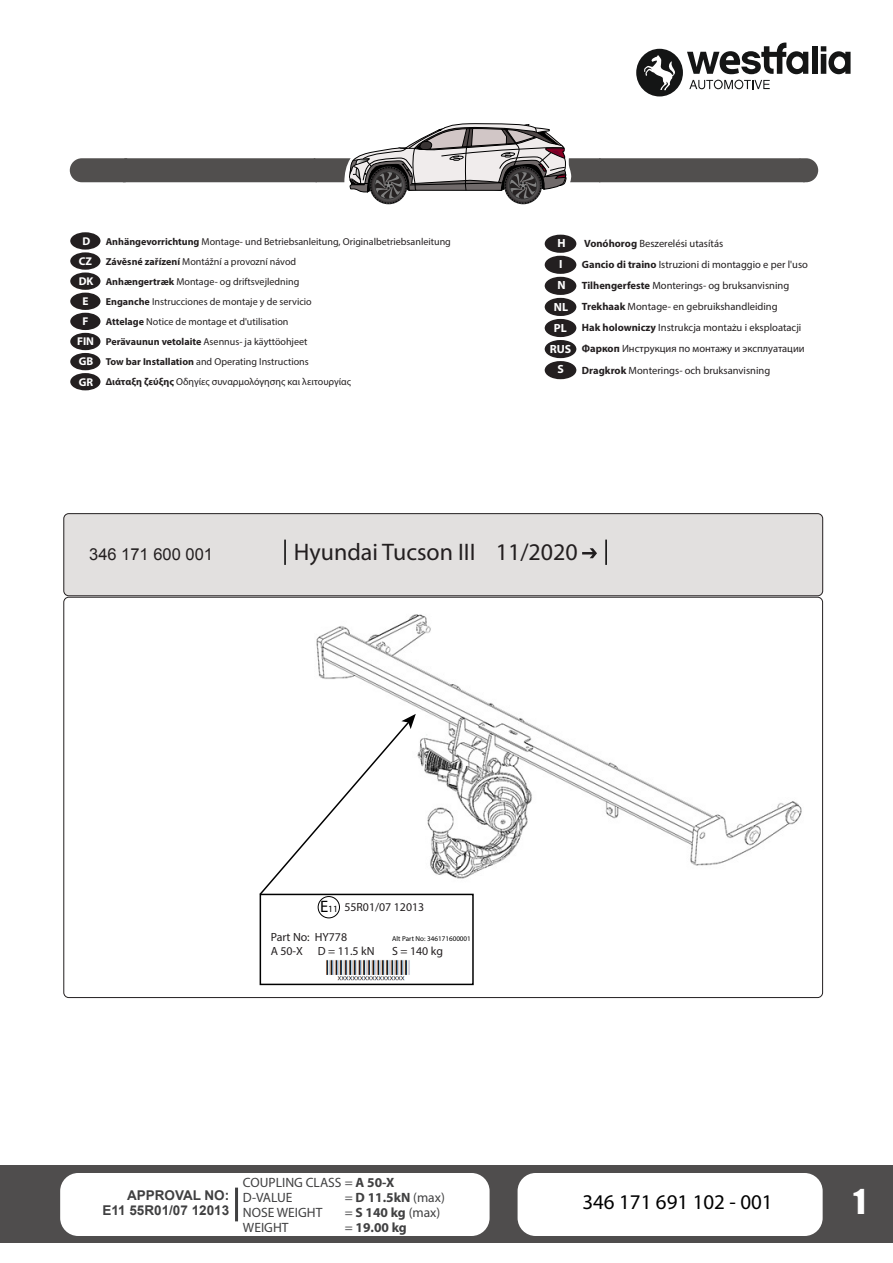
<style>
.page{position:relative;width:893px;height:1263px;background:#fff}
.page>*{position:absolute;margin:0;border:0;box-sizing:border-box;transform-origin:0 0}
.t1{font:31.5px "Impact";color:#fff}
.t2{font:24px "Myriad Pro";color:#231f20}
.t3{font:21px "Myriad Pro";color:#000}
.t4{font:16.5px "Arial";color:#231f20}
.t5{font:13.5px/15px "Myriad Pro";color:#404041}
.t6{font:700 13.5px/15px "Myriad Pro";color:#404041}
.t7{font:700 13.5px/15px "Arial";color:#404041;text-align:right}
.t8{font:11.85px/14.2px "Myriad Pro";color:#231f20}
.t9{font:700 11.85px/21.1px "Myriad Pro";color:#fff;text-align:center}
.t10{font:700 11.25px/20.1px "Myriad Pro";color:#fff;text-align:center}
.t11{font:10.5px/21px "Myriad Pro";color:#231f20}
.t12{font:10.05px/20.1px "Myriad Pro";color:#231f20}
.t13{font:7.05px "Myriad Pro";color:#000}
.s1{font-weight:700}
.s2{font-size:16.65px;color:#000}
.s3{font-weight:400}
</style>
<div class="page">
<div style="left:64px;top:514px;width:759px;height:82px;background:#e2e0df;border-radius:5px"></div>
<div style="left:63px;top:513px;width:760px;height:83px;border:1px solid #231f20;border-radius:5px"></div>
<div style="left:70px;top:232px;width:30px;height:18px;background:#231f20;border-radius:50%"></div>
<div style="left:70px;top:252px;width:30px;height:18px;background:#231f20;border-radius:50%"></div>
<div style="left:70px;top:273px;width:30px;height:17px;background:#231f20;border-radius:50%"></div>
<div style="left:70px;top:293px;width:30px;height:17px;background:#231f20;border-radius:50%"></div>
<div style="left:70px;top:313px;width:30px;height:17px;background:#231f20;border-radius:50%"></div>
<div style="left:70px;top:333px;width:30px;height:17px;background:#231f20;border-radius:50%"></div>
<div style="left:70px;top:353px;width:30px;height:17px;background:#231f20;border-radius:50%"></div>
<div style="left:70px;top:373px;width:30px;height:17px;background:#231f20;border-radius:50%"></div>
<div style="left:545px;top:235px;width:31px;height:18px;background:#231f20;border-radius:50%"></div>
<div style="left:545px;top:256px;width:31px;height:18px;background:#231f20;border-radius:50%"></div>
<div style="left:545px;top:277px;width:31px;height:18px;background:#231f20;border-radius:50%"></div>
<div style="left:545px;top:298px;width:31px;height:18px;background:#231f20;border-radius:50%"></div>
<div style="left:545px;top:319px;width:31px;height:18px;background:#231f20;border-radius:50%"></div>
<div style="left:545px;top:340px;width:31px;height:18px;background:#231f20;border-radius:50%"></div>
<div style="left:545px;top:361px;width:31px;height:18px;background:#231f20;border-radius:50%"></div>
<div style="left:0;top:1166px;width:893px;height:78px;background:#4f4d4d"></div>
<div style="left:60px;top:1173px;width:429px;height:63px;background:#fff;border-radius:18px"></div>
<hr style="left:235px;top:1188px;width:3px;height:33px;background:#404041">
<div style="left:517px;top:1173px;width:305px;height:63px;background:#fff;border-radius:18px"></div>
<div style="left:812px;top:46px;width:5px;height:28px;background:#141515"></div>
<svg style="left:821px;top:46px;width:29px;height:28px"></svg>
<svg style="left:636px;top:43px;width:172px;height:53px"></svg>
<svg style="left:70px;top:123px;width:748px;height:81px"></svg>
<img style="left:316px;top:614px;width:486px;height:265px">
<svg style="left:259px;top:714px;width:157px;height:183px"></svg>
<div style="left:260px;top:894px;width:214px;height:91px;border:2px solid #000"></div>
<div style="left:318px;top:896px;width:22px;height:22px;border:1px solid #000;border-radius:50%"></div>
<img style="left:326px;top:960px;width:84px;height:21px">
<svg style="left:582px;top:548px;width:15px;height:10px"></svg>
<hr style="left:284px;top:540px;width:2px;height:25px;background:#000">
<hr style="left:605px;top:540px;width:2px;height:25px;background:#000">
<p class="t10" style="left:79px;top:230px;width:16px">D<br>CZ<br>DK<br>E<br>F</p>
<p class="t10" style="left:79px;top:351px;width:16px">GB</p>
<p class="t10" style="left:77px;top:331px;width:18px">FIN</p>
<p class="t10" style="left:79px;top:372px;width:16px">GR</p>
<p class="t12" style="left:106px;top:231px;width:347px"><span class="s1">Anhängevorrichtung</span> Montage- und Betriebsanleitung, Originalbetriebsanleitung <span class="s1">Závěsné zařízení</span> Montážní a provozní návod<br><span class="s1">Anhængertræk</span> Montage- og driftsvejledning<br><span class="s1">Enganche</span> Instrucciones de montaje y de servicio<br><span class="s1">Attelage</span> Notice de montage et d'utilisation<br><span class="s1">Perävaunun vetolaite</span> Asennus- ja käyttöohjeet<br><span class="s1">Tow bar Installation</span> and Operating Instructions<br><span class="s1">∆ιάταξη ζεύξης</span> Οδηγίες συναρμολόγησης και λειτουργίας</p>
<p class="t9" style="left:550px;top:232px;width:23px">H<br>I<br>N<br>NL<br>PL<br>RUS</p>
<p class="t9" style="left:557px;top:358px;width:8px">S</p>
<p class="t11" style="left:582px;top:233px;width:228px"><span class="s1">Vonóhorog</span> Beszerelési utasítás<br><span class="s1">Gancio di traino</span> Istruzioni di montaggio e per l'uso <span class="s1">Tilhengerfeste</span> Monterings- og bruksanvisning <span class="s1">Trekhaak</span> Montage- en gebruikshandleiding<br><span class="s1">Hak holowniczy</span> Instrukcja montażu i eksploatacji <span class="s1">Фapкoп</span> Инструкция по монтажу и эксплуатации <span class="s1">Dragkrok</span> Monterings- och bruksanvisning</p>
<h3 class="t4" style="left:89px;top:544px;width:125px">346 171 600 001</h3>
<h2 class="t2" style="left:294px;top:538px;width:286px">Hyundai Tucson III 11/2020</h2>
<p class="t8" style="left:320px;top:900px;width:106px"><span class="s2">E</span><sub>11</sub> 55R01/07 12013</p>
<p class="t13" style="left:392px;top:934px;width:80px">Alt Part No: 346171600001</p>
<p class="t8" style="left:271px;top:930px;width:78px">Part No: HY778<br>A 50-X</p>
<p class="t8" style="left:318px;top:944px;width:58px">D = 11.5 kN</p>
<p class="t8" style="left:392px;top:944px;width:52px">S = 140 kg</p>
<h3 class="t5" style="left:243px;top:1175px;width:153px">COUPLING CLASS = <span class="s1">A 50-X<br></span>D-VALUE<br>NOSE WEIGHT<br>WEIGHT</h3>
<h3 class="t7" style="left:102px;top:1188px;width:128px">APPROVAL NO:<br>E11 55R01/07 12013</h3>
<h3 class="t6" style="left:345px;top:1189px;width:102px"><span class="s3">=</span> D 11.5kN <span class="s3">(max) =</span> S 140 kg <span class="s3">(max) =</span> 19.00 kg</h3>
<h3 class="t3" style="left:582px;top:1189px;width:192px">346 171 691 102 - 001</h3>
<h1 class="t1" style="left:853px;top:1177px;width:14px">1</h1>
</div>
